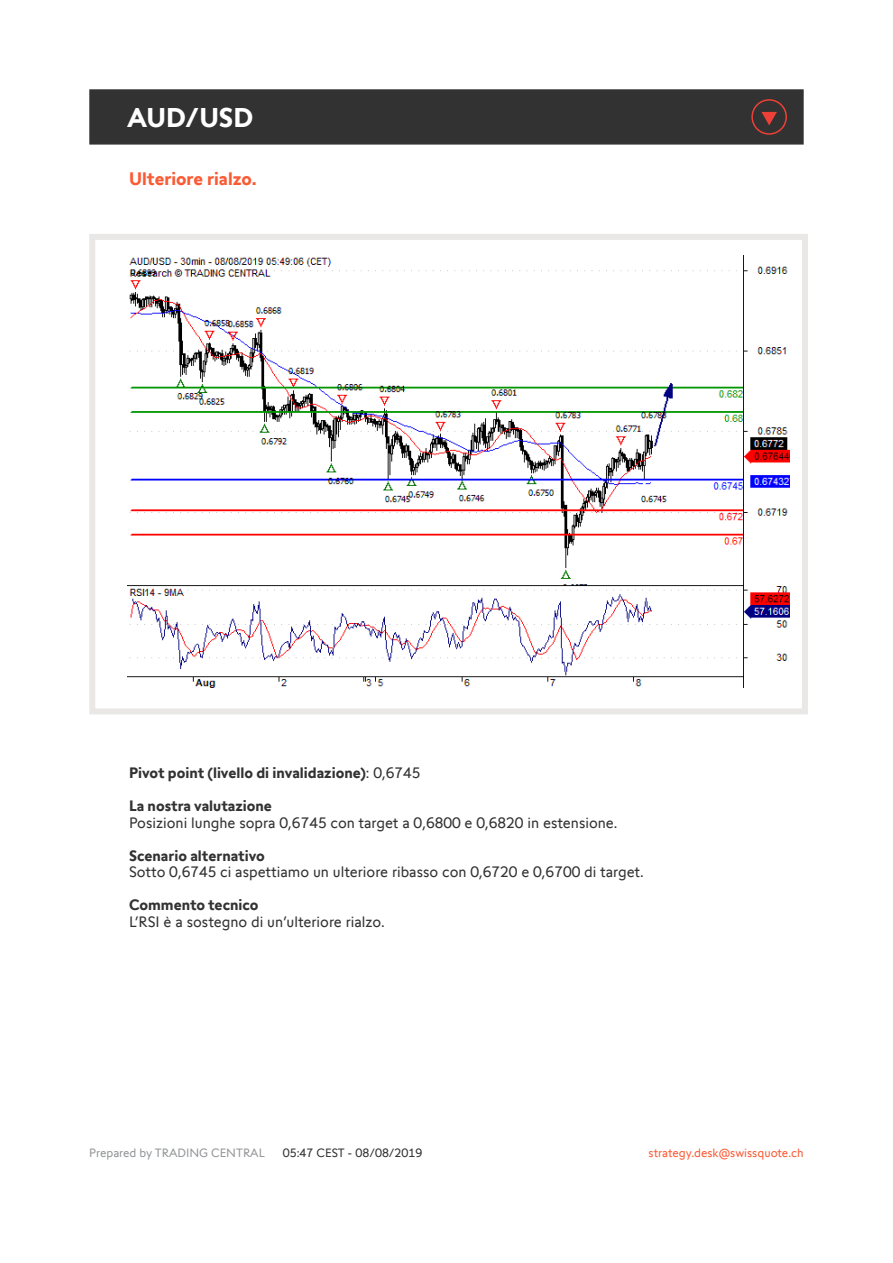
<style>
.page{position:relative;width:893px;height:1263px;background:#fff}
.page>*{position:absolute;margin:0;border:0;box-sizing:border-box;transform-origin:0 0}
.t1{font:700 27px "Swissquote CT";color:#fff}
.t2{font:700 18px "Swissquote CT";color:#fa5b35}
.t3{font:15px "Swissquote CT";color:#323232}
.t4{font:700 15px "Swissquote CT";color:#323232}
.t5{font:12px "Swissquote CT";color:#fa5b35}
.t6{font:12px "Swissquote CT";color:#939598}
.t7{font:12px "Swissquote CT";color:#323232}
.s1{font-weight:400}
</style>
<div class="page">
<div style="left:89px;top:234px;width:719px;height:480px;border:6px solid #e9e8e7"></div>
<div style="left:89px;top:89px;width:715px;height:56px;background:#323232;border:2px solid #323232"></div>
<img style="left:128px;top:255px;width:661px;height:432px">
<svg style="left:751px;top:99px;width:36px;height:36px"></svg>
<h1 class="t1" style="left:128px;top:101px;width:127px">AUD/USD</h1>
<p class="t2" style="left:129px;top:168px;width:129px">Ulteriore rialzo.</p>
<p class="t4" style="left:129px;top:764px;width:293px">Pivot point (livello di invalidazione)<span class="s1">: 0,6745</span></p>
<p class="t4" style="left:129px;top:797px;width:144px">La nostra valutazione</p>
<p class="t3" style="left:129px;top:814px;width:490px">Posizioni lunghe sopra 0,6745 con target a 0,6800 e 0,6820 in estensione.</p>
<p class="t4" style="left:129px;top:846px;width:137px">Scenario alternativo</p>
<p class="t3" style="left:129px;top:863px;width:516px">Sotto 0,6745 ci aspettiamo un ulteriore ribasso con 0,6720 e 0,6700 di target.</p>
<p class="t4" style="left:129px;top:896px;width:131px">Commento tecnico</p>
<p class="t3" style="left:129px;top:913px;width:257px">L’RSI è a sostegno di un’ulteriore rialzo.</p>
<p class="t6" style="left:89px;top:1145px;width:177px">Prepared by TRADING CENTRAL</p>
<p class="t7" style="left:283px;top:1145px;width:141px">05:47 CEST - 08/08/2019</p>
<p class="t5" style="left:649px;top:1145px;width:157px">strategy.desk@swissquote.ch</p>
</div>
